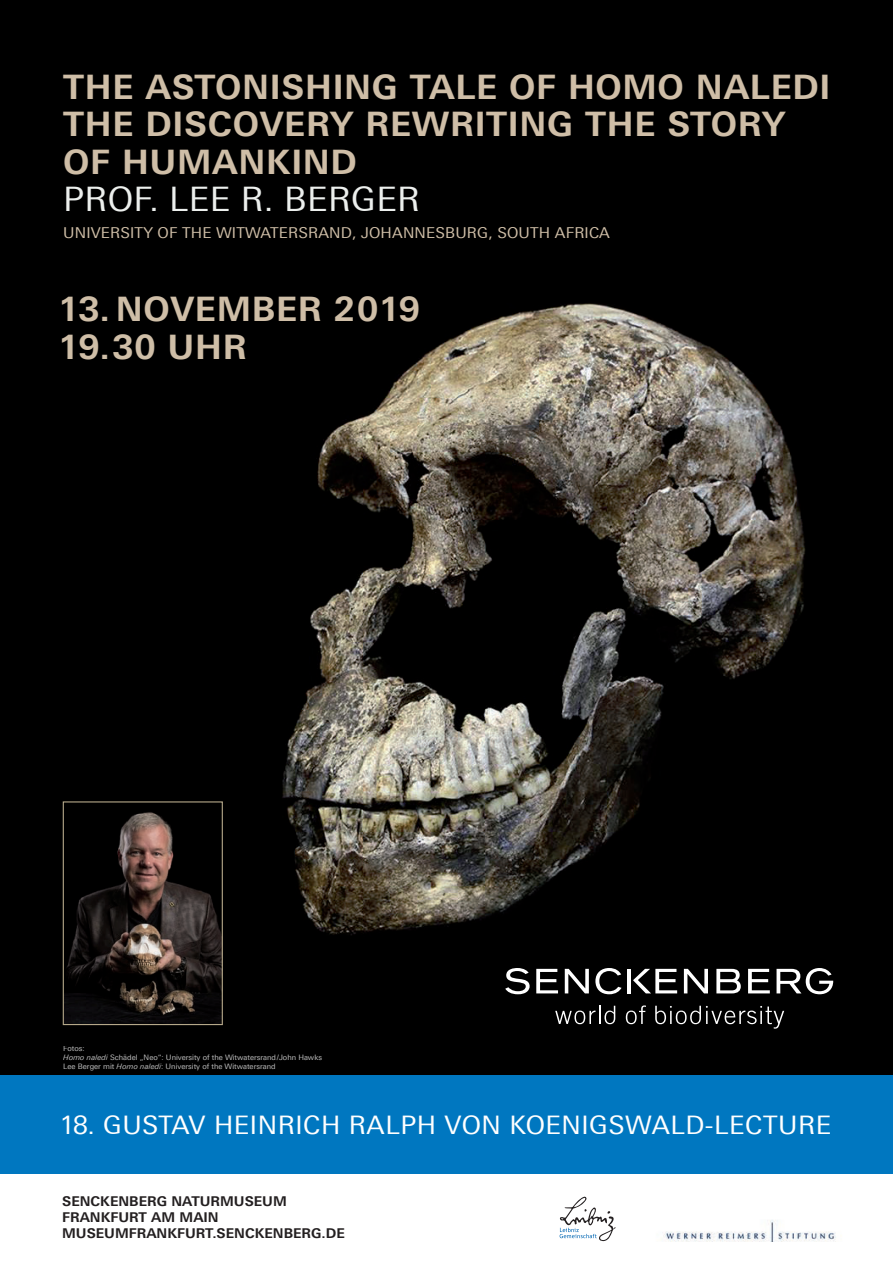
<style>
.page{position:relative;width:893px;height:1263px;background:#fff}
.page>*{position:absolute;margin:0;border:0;box-sizing:border-box;transform-origin:0 0}
.t1{font:700 33.75px/37.7px "Linotype Univers 630";letter-spacing:.02em;color:#cfbea7}
.t2{font:33.75px "Linotype Univers 430";letter-spacing:.01em;color:#ecefed}
.t3{font:25.5px "Linotype Univers 430";letter-spacing:.02em;color:#fff}
.t4{font:15px "Linotype Univers 430";letter-spacing:.01em;color:#cfbea7}
.t5{font:700 13.5px/16.2px "Linotype Univers 630";color:#231f20}
.t6{font:7.5px/9px "Linotype Univers 430";color:#fff}
.s1{font-family:"Linotype Univers 431";font-style:italic}
</style>
<div class="page">
<img style="left:0;top:0;width:893px;height:1075px">
<img style="left:65px;top:803px;width:156px;height:220px">
<div style="left:63px;top:801px;width:160px;height:224px;border:1px solid #b5a88a"></div>
<div style="left:0;top:1075px;width:893px;height:98px;background:#0077c0"></div>
<svg style="left:536px;top:969px;width:22px;height:24px"></svg>
<svg style="left:505px;top:968px;width:25px;height:26px"></svg>
<svg style="left:595px;top:968px;width:26px;height:26px"></svg>
<hr style="left:627px;top:969px;width:3px;height:24px;background:#fff">
<svg style="left:555px;top:1006px;width:60px;height:18px"></svg>
<svg style="left:626px;top:1005px;width:20px;height:19px"></svg>
<svg style="left:655px;top:1006px;width:129px;height:22px;background:#2b2b2b"></svg>
<svg style="left:716px;top:969px;width:25px;height:24px"></svg>
<svg style="left:565px;top:969px;width:24px;height:24px"></svg>
<svg style="left:776px;top:968px;width:57px;height:26px"></svg>
<svg style="left:748px;top:969px;width:22px;height:24px"></svg>
<svg style="left:684px;top:969px;width:24px;height:24px"></svg>
<svg style="left:633px;top:969px;width:44px;height:24px"></svg>
<svg style="left:559px;top:1196px;width:57px;height:45px"></svg>
<img style="left:663px;top:1220px;width:173px;height:22px">
<h1 class="t1" style="left:63px;top:67px;width:769px">THE ASTONISHING TALE OF HOMO NALEDI<br>THE DISCOVERY REWRITING THE STORY<br>OF HUMANKIND</h1>
<h1 class="t2" style="left:63px;top:180px;width:358px">PROF. LEE R. BERGER</h1>
<h3 class="t4" style="left:63px;top:224px;width:548px">UNIVERSITY OF THE WITWATERSRAND, JOHANNESBURG, SOUTH AFRICA</h3>
<h1 class="t1" style="left:58px;top:290px;width:363px">13. NOVEMBER 2019<br>19.30 UHR</h1>
<p class="t6" style="left:63px;top:1044px;width:260px">Fotos:<br><span class="s1">Homo naledi</span> Schädel „Neo“: University of the Witwatersrand/John Hawks<br>Lee Berger mit <span class="s1">Homo naledi</span>: University of the Witwatersrand</p>
<h2 class="t3" style="left:60px;top:1110px;width:773px">18. GUSTAV HEINRICH RALPH VON KOENIGSWALD-LECTURE</h2>
<h3 class="t5" style="left:62px;top:1193px;width:284px">SENCKENBERG NATURMUSEUM<br>FRANKFURT AM MAIN<br>MUSEUMFRANKFURT.SENCKENBERG.DE</h3>
</div>
